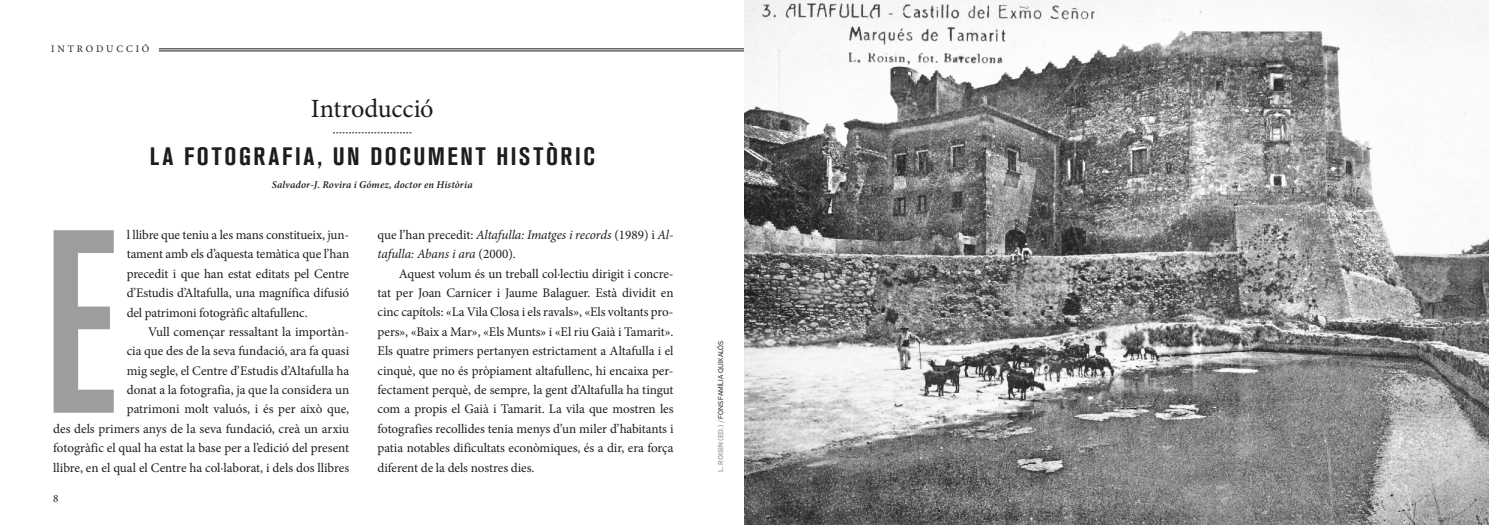
<style>
.page{position:relative;width:1489px;height:525px;background:#fff}
.page>*{position:absolute;margin:0;border:0;box-sizing:border-box;transform-origin:0 0}
.t1{font:500 condensed 258.12px "Akzidenz Grotesk BQ";color:#9d9d9d}
.t2{font:26.25px "Minion Pro";color:#1d1d1b}
.t3{font:700 condensed 25px "Akzidenz Grotesk BQ";letter-spacing:.105em;color:#1d1d1b}
.t4{font:13.12px/19.4px "Minion Pro";letter-spacing:-.005em;color:#1d1d1b;text-align:justify}
.t5{font:italic 13.12px/19.4px "Minion Pro";letter-spacing:-.01em;color:#1d1d1b}
.t6{font:11.25px "Minion Pro";color:#1d1d1b}
.t7{font:italic 600 10.38px "Minion Pro";letter-spacing:.015em;color:#1d1d1b}
.t8{font:10px "Minion Pro";letter-spacing:.29em;color:#1d1d1b}
.t9{font:6.88px "Akzid Grtsk Next";letter-spacing:.01em;color:#1d1d1b}
.s1{font-style:normal}
.s2{font-weight:500;color:#9d9d9d}
</style>
<div class="page">
<svg style="left:333px;top:132px;width:78px;height:1px"></svg>
<hr style="left:159px;top:49px;width:585px;height:1px;background:#1d1d1b">
<hr style="left:159px;top:51px;width:585px;height:1px;background:#1d1d1b">
<img style="left:744px;top:0;width:744px;height:524px">
<p class="t8" style="left:51px;top:42px;width:100px">INTRODUCCIÓ</p>
<h2 class="t2" style="left:311px;top:91px;width:124px">Introducció</h2>
<h3 class="t3" style="left:150px;top:142px;width:446px">LA FOTOGRAFIA, UN DOCUMENT HISTÒRIC</h3>
<p class="t7" style="left:272px;top:177px;width:202px">Salvador-J. Rovira i Gómez, doctor en Història</p>
<h1 class="t1" style="left:43px;top:177px;width:77px">E</h1>
<p class="t4" style="left:127px;top:225px;width:224px">l llibre que teniu a les mans constitueix, jun&shy;tament amb els d’aquesta temàtica que l’han precedit i que han estat editats pel Centre d’Estudis d’Altafulla, una magnífica difusió del patrimoni fotogràfic altafullenc.</p>
<p class="t4" style="left:53px;top:322px;width:297px;text-align:right">Vull començar ressaltant la importàn-<br>cia que des de la seva fundació, ara fa quasi<br>mig segle, el Centre d’Estudis d’Altafulla ha<br>donat a la fotografia, ja que la considera un<br>patrimoni molt valuós, i és per això que,<br>des dels primers anys de la seva fundació, creà un arxiu fotogràfic el qual ha estat la base per a l’edició del present llibre, en el qual el Centre ha col·laborat, i dels dos llibres</p>
<p class="t6" style="left:53px;top:491px;width:7px">8</p>
<p class="t5" style="left:377px;top:225px;width:297px"><span class="s1">que l’han precedit:</span> Altafulla: Imatges i records <span class="s1">(1989) i</span> Al&shy;tafulla: Abans i ara <span class="s1">(2000).</span></p>
<p class="t4" style="left:377px;top:264px;width:297px;text-indent:21px">Aquest volum és un treball col·lectiu dirigit i concre&shy;tat per Joan Carnicer i Jaume Balaguer. Està dividit en cinc capítols: «La Vila Closa i els ravals», «Els voltants pro&shy;pers», «Baix a Mar», «Els Munts» i «El riu Gaià i Tamarit».<br>Els quatre primers pertanyen estrictament a Altafulla i el cinquè, que no és pròpiament altafullenc, hi encaixa per&shy;fectament perquè, de sempre, la gent d’Altafulla ha tingut com a propis el Gaià i Tamarit. La vila que mostren les fotografies recollides tenia menys d’un miler d’habitants i patia notables dificultats econòmiques, és a dir, era força diferent de la dels nostres dies.</p>
<p class="t9" style="left:716px;top:471px;width:132px;rotate:-90deg"><span class="s2">L. ROISIN (ED.) /</span> FONS FAMÍLIA QUIXALÓS</p>
</div>
